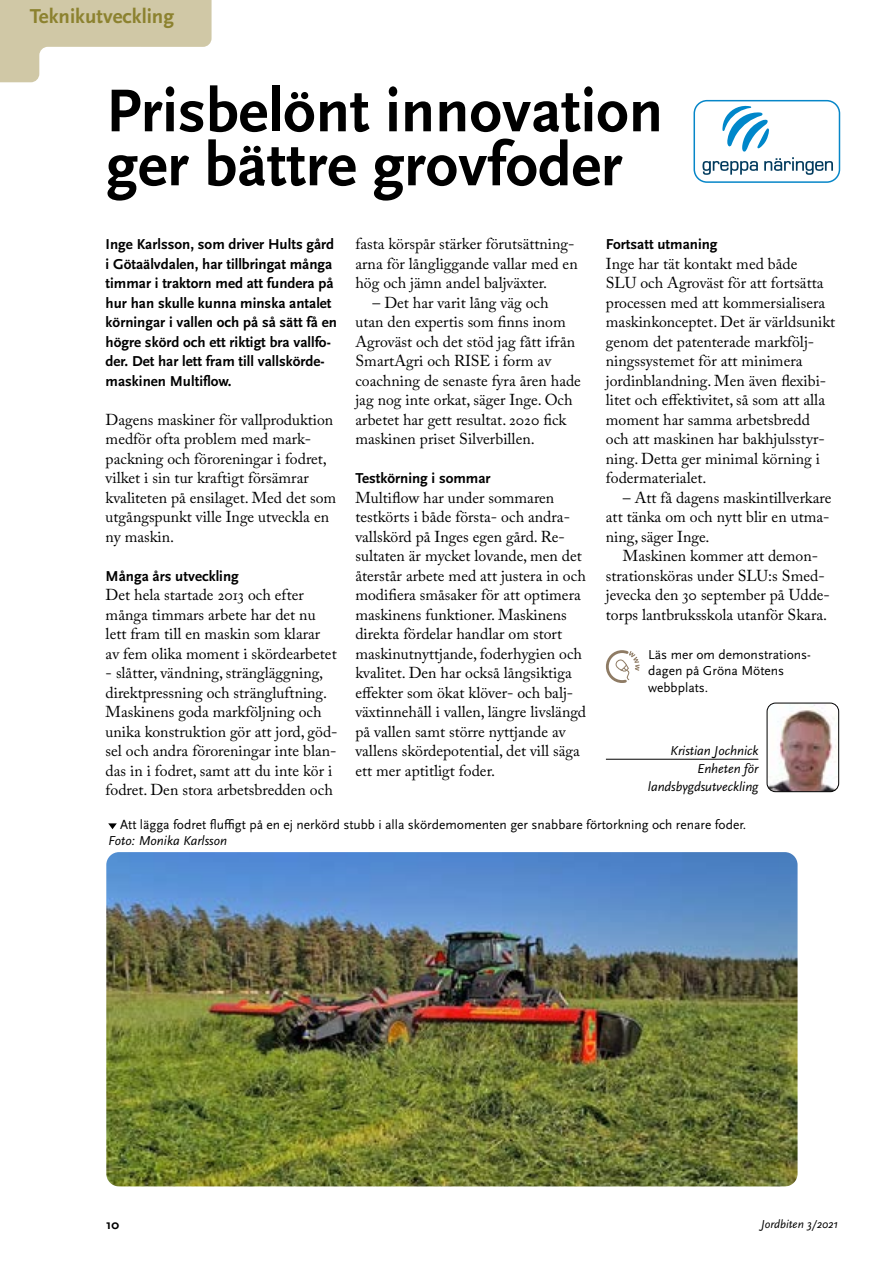
<style>
.page{position:relative;width:893px;height:1263px;background:#fff}
.page>*{position:absolute;margin:0;border:0;box-sizing:border-box;transform-origin:0 0}
.Rubrik_36pt{font:700 63px "Scala Sans Pro";color:#000}
.t1{font:700 21px "Scala Sans Pro";color:#8c822f}
.Brödtext_utan_indrag{font:15.75px/19.5px "Adobe Caslon Pro";color:#000}
.Brödtext_med_indrag{font:15.75px/19.5px "Adobe Caslon Pro";color:#000}
.Ingress_i_smal_spalt{font:700 15px/19.5px "Scala Sans Pro";color:#000}
.Mellanrubrik{font:700 15px "Scala Sans Pro";color:#000}
.webbhänvisning{font:13.5px/16.5px "Scala Sans Pro";color:#000}
.t2{font:italic 13.5px/18px "Scala Sans Pro";color:#000;text-align:right}
.t3{font:700 13.5px "Scala Sans Pro";color:#000}
.t4{font:italic 12px "Scala Sans Pro";color:#000}
</style>
<div class="page">
<hr style="left:606px;top:759px;width:152px;height:1px;background:#000">
<svg style="left:108px;top:823px;width:9px;height:6px"></svg>
<svg style="left:0;top:0;width:212px;height:82px"></svg>
<img style="left:767px;top:703px;width:72px;height:89px">
<div style="left:767px;top:703px;width:72px;height:89px;border:1px solid #000;border-radius:9px"></div>
<svg style="left:605px;top:650px;width:35px;height:33px"></svg>
<img style="left:106px;top:852px;width:691px;height:334px">
<svg style="left:702px;top:106px;width:131px;height:69px"></svg>
<div style="left:693px;top:100px;width:147px;height:83px;border:2px solid #0686c8;border-radius:13px"></div>
<h2 class="t1" style="left:30px;top:4px;width:146px">Teknikutveckling</h2>
<h1 class="Rubrik_36pt" style="left:106px;top:74px;width:559px">Prisbelönt innovation</h1>
<h1 class="Rubrik_36pt" style="left:106px;top:128px;width:518px">ger bättre grovfoder</h1>
<p class="Ingress_i_smal_spalt" style="left:106px;top:234px;width:233px">Inge Karlsson, som driver Hults gård i Götaälvdalen, har tillbringat många timmar i traktorn med att fundera på hur han skulle kunna minska antalet körningar i vallen och på så sätt få en högre skörd och ett riktigt bra vallfo&shy;der. Det har lett fram till vallskörde&shy;maskinen Multiflow.</p>
<p class="Brödtext_utan_indrag" style="left:106px;top:409px;width:232px">Dagens maskiner för vallproduktion medför ofta problem med mark&shy;packning och föroreningar i fodret, vilket i sin tur kraftigt försämrar kvaliteten på ensilaget. Med det som utgångspunkt ville Inge utveckla en ny maskin.</p>
<h2 class="Mellanrubrik" style="left:106px;top:567px;width:135px">Många års utveckling</h2>
<p class="Brödtext_utan_indrag" style="left:106px;top:585px;width:233px">Det hela startade 2013 och efter många timmars arbete har det nu lett fram till en maskin som klarar av fem olika moment i skördearbetet</p>
<p class="Brödtext_utan_indrag" style="left:106px;top:663px;width:233px">- slåtter, vändning, strängläggning, direktpressning och strängluftning.<br>Maskinens goda markföljning och unika konstruktion gör att jord, göd&shy;sel och andra föroreningar inte blan&shy;das in i fodret, samt att du inte kör i fodret. Den stora arbetsbredden och</p>
<p class="Brödtext_utan_indrag" style="left:355px;top:234px;width:224px">fasta körspår stärker förutsättning&shy;arna för långliggande vallar med en hög och jämn andel baljväxter.</p>
<p class="Brödtext_med_indrag" style="left:355px;top:292px;width:227px;text-indent:17px">– Det har varit lång väg och<br>utan den expertis som finns inom<br>Agroväst och det stöd jag fått ifrån<br>SmartAgri och RISE i form av coachning de senaste fyra åren hade jag nog inte orkat, säger Inge. Och arbetet har gett resultat. 2020 fick maskinen priset Silverbillen.</p>
<h2 class="Mellanrubrik" style="left:355px;top:469px;width:137px">Testkörning i sommar</h2>
<p class="Brödtext_utan_indrag" style="left:355px;top:487px;width:232px">Multiflow har under sommaren testkörts i både första- och andra&shy;vallskörd på Inges egen gård. Re&shy;sultaten är mycket lovande, men det återstår arbete med att justera in och modifiera småsaker för att optimera maskinens funktioner. Maskinens direkta fördelar handlar om stort maskinutnyttjande, foderhygien och kvalitet. Den har också långsiktiga effekter som ökat klöver- och balj&shy;växtinnehåll i vallen, längre livslängd på vallen samt större nyttjande av vallens skördepotential, det vill säga ett mer aptitligt foder.</p>
<h2 class="Mellanrubrik" style="left:606px;top:235px;width:113px">Fortsatt utmaning</h2>
<p class="Brödtext_utan_indrag" style="left:606px;top:253px;width:231px">Inge har tät kontakt med både<br>SLU och Agroväst för att fortsätta processen med att kommersialisera maskinkonceptet. Det är världsunikt genom det patenterade markfölj&shy;ningssystemet för att minimera jordinblandning. Men även flexibi&shy;litet och effektivitet, så som att alla moment har samma arbetsbredd och att maskinen har bakhjulsstyr&shy;ning. Detta ger minimal körning i fodermaterialet.</p>
<p class="Brödtext_med_indrag" style="left:606px;top:487px;width:227px;text-indent:17px">– Att få dagens maskintillverkare att tänka om och nytt blir en utma&shy;ning, säger Inge.</p>
<p class="Brödtext_med_indrag" style="left:606px;top:546px;width:226px;text-align:center">Maskinen kommer att demon&shy;strationsköras under SLU:s Smed&shy;jevecka den 30 september på Udde&shy;torps lantbruksskola utanför Skara.</p>
<p class="webbhänvisning" style="left:648px;top:646px;width:163px">Läs mer om demonstrations&shy;dagen på Gröna Mötens webbplats.</p>
<p class="t2" style="left:648px;top:741px;width:112px">Kristian Jochnick<br>Enheten för landsbygdsutveckling</p>
<p class="webbhänvisning" style="left:120px;top:816px;width:628px">Att lägga fodret fluffigt på en ej nerkörd stubb i alla skördemomenten ger snabbare förtorkning och renare foder.</p>
<p class="t2" style="left:108px;top:832px;width:121px">Foto: Monika Karlsson</p>
<p class="t3" style="left:106px;top:1216px;width:14px">10</p>
<p class="t4" style="left:761px;top:1217px;width:78px">Jordbiten 3/2021</p>
</div>
